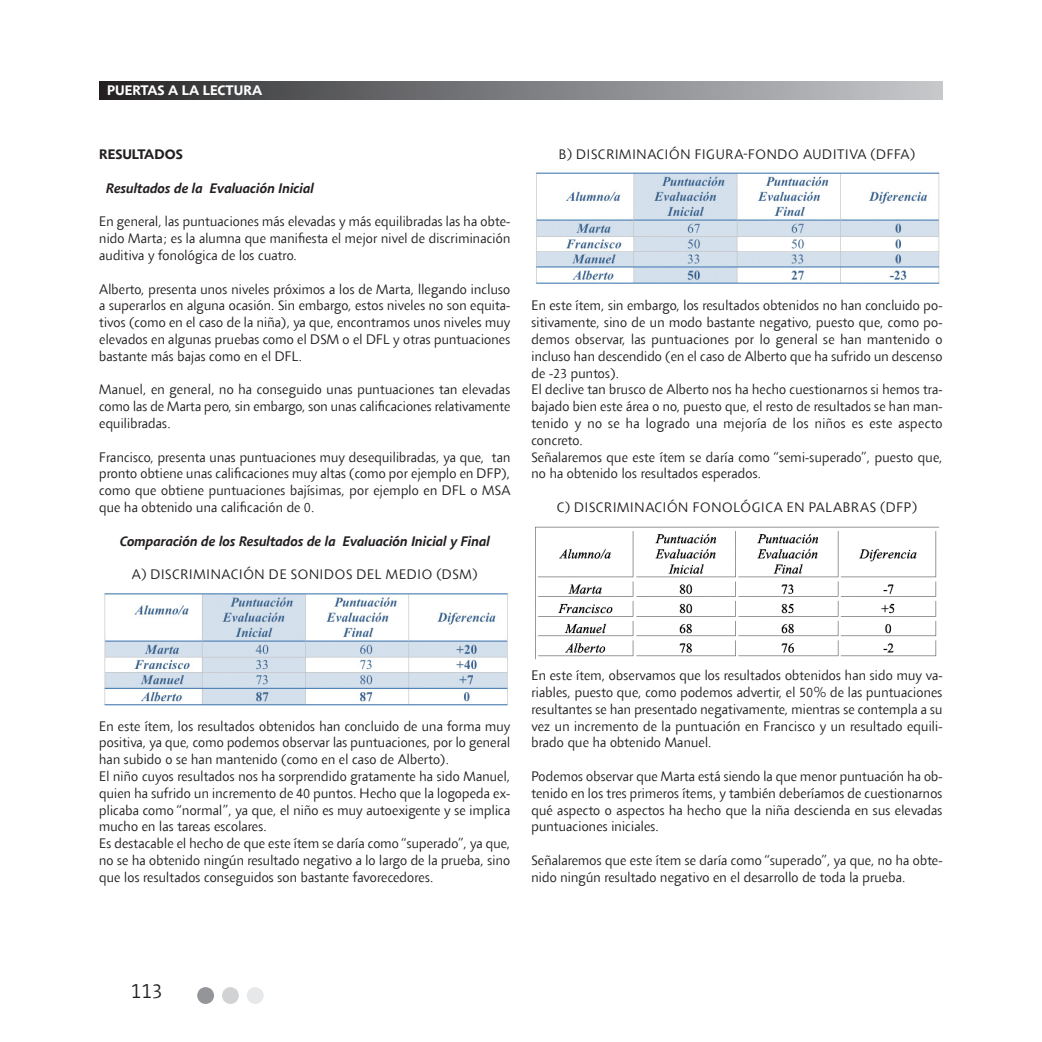
<style>
.page{position:relative;width:1042px;height:1042px;background:#fff}
.page>*{position:absolute;margin:0;border:0;box-sizing:border-box;transform-origin:0 0}
.t1{font:300 21px "Agilita Com";color:#231f20}
.t2{font:300 14px/16.8px "Agilita Com";color:#231f20;text-align:justify}
.t3{font:300 14px "Agilita Com";letter-spacing:.035em;color:#231f20}
.t4{font:italic 700 14px "Agilita Com";color:#231f20}
.t5{font:700 14px "Agilita Com";color:#fff}
.t6{font:700 14px "Agilita Com";color:#231f20}
</style>
<div class="page">
<img style="left:99px;top:81px;width:844px;height:18px">
<svg style="left:197px;top:987px;width:17px;height:17px"></svg>
<svg style="left:222px;top:987px;width:17px;height:17px"></svg>
<svg style="left:247px;top:987px;width:17px;height:17px"></svg>
<img style="left:104px;top:593px;width:404px;height:113px">
<img style="left:536px;top:172px;width:404px;height:112px">
<img style="left:535px;top:526px;width:405px;height:133px">
<p class="t5" style="left:107px;top:84px;width:157px">PUERTAS A LA LECTURA</p>
<p class="t6" style="left:99px;top:149px;width:85px">RESULTADOS</p>
<p class="t4" style="left:106px;top:182px;width:209px">Resultados de la Evaluación Inicial</p>
<p class="t2" style="left:99px;top:215px;width:413px">En general, las puntuaciones más elevadas y más equilibradas las ha obte&shy;nido Marta; es la alumna que manifiesta el mejor nivel de discriminación auditiva y fonológica de los cuatro.</p>
<p class="t2" style="left:99px;top:282px;width:413px">Alberto, presenta unos niveles próximos a los de Marta, llegando incluso a superarlos en alguna ocasión. Sin embargo, estos niveles no son equita&shy;tivos (como en el caso de la niña), ya que, encontramos unos niveles muy elevados en algunas pruebas como el DSM o el DFL y otras puntuaciones bastante más bajas como en el DFL.</p>
<p class="t2" style="left:99px;top:383px;width:413px">Manuel, en general, no ha conseguido unas puntuaciones tan elevadas como las de Marta pero, sin embargo, son unas calificaciones relativamente equilibradas.</p>
<p class="t2" style="left:99px;top:450px;width:413px">Francisco, presenta unas puntuaciones muy desequilibradas, ya que, tan pronto obtiene unas calificaciones muy altas (como por ejemplo en DFP), como que obtiene puntuaciones bajísimas, por ejemplo en DFL o MSA que ha obtenido una calificación de 0.</p>
<p class="t4" style="left:120px;top:535px;width:372px">Comparación de los Resultados de la Evaluación Inicial y Final</p>
<p class="t3" style="left:132px;top:569px;width:348px">A) DISCRIMINACIÓN DE SONIDOS DEL MEDIO (DSM)</p>
<p class="t3" style="left:559px;top:149px;width:358px">B) DISCRIMINACIÓN FIGURA-FONDO AUDITIVA (DFFA)</p>
<p class="t2" style="left:531px;top:299px;width:413px;text-align:left">En este ítem, sin embargo, los resultados obtenidos no han concluido po&shy;sitivamente, sino de un modo bastante negativo, puesto que, como po&shy;demos observar, las puntuaciones por lo general se han mantenido o incluso han descendido (en el caso de Alberto que ha sufrido un descenso de -23 puntos).<br>El declive tan brusco de Alberto nos ha hecho cuestionarnos si hemos tra&shy;bajado bien este área o no, puesto que, el resto de resultados se han man&shy;tenido y no se ha logrado una mejoría de los niños es este aspecto concreto.<br>Señalaremos que este ítem se daría como “semi-superado”, puesto que, no ha obtenido los resultados esperados.</p>
<p class="t3" style="left:557px;top:502px;width:362px">C) DISCRIMINACIÓN FONOLÓGICA EN PALABRAS (DFP)</p>
<p class="t2" style="left:99px;top:719px;width:413px;text-align:left">En este ítem, los resultados obtenidos han concluido de una forma muy positiva, ya que, como podemos observar las puntuaciones, por lo general han subido o se han mantenido (como en el caso de Alberto).<br>El niño cuyos resultados nos ha sorprendido gratamente ha sido Manuel, quien ha sufrido un incremento de 40 puntos. Hecho que la logopeda ex&shy;plicaba como “normal”, ya que, el niño es muy autoexigente y se implica mucho en las tareas escolares.<br>Es destacable el hecho de que este ítem se daría como“superado”, ya que, no se ha obtenido ningún resultado negativo a lo largo de la prueba, sino que los resultados conseguidos son bastante favorecedores.</p>
<p class="t2" style="left:531px;top:668px;width:413px">En este ítem, observamos que los resultados obtenidos han sido muy va&shy;riables, puesto que, como podemos advertir, el 50% de las puntuaciones resultantes se han presentado negativamente, mientras se contempla a su vez un incremento de la puntuación en Francisco y un resultado equili&shy;brado que ha obtenido Manuel.</p>
<p class="t2" style="left:531px;top:769px;width:413px">Podemos observar que Marta está siendo la que menor puntuación ha ob&shy;tenido en los tres primeros ítems, y también deberíamos de cuestionarnos qué aspecto o aspectos ha hecho que la niña descienda en sus elevadas puntuaciones iniciales.</p>
<p class="t2" style="left:531px;top:853px;width:413px">Señalaremos que este ítem se daría como “superado”, ya que, no ha obte&shy;nido ningún resultado negativo en el desarrollo de toda la prueba.</p>
<h1 class="t1" style="left:132px;top:983px;width:33px">113</h1>
</div>
